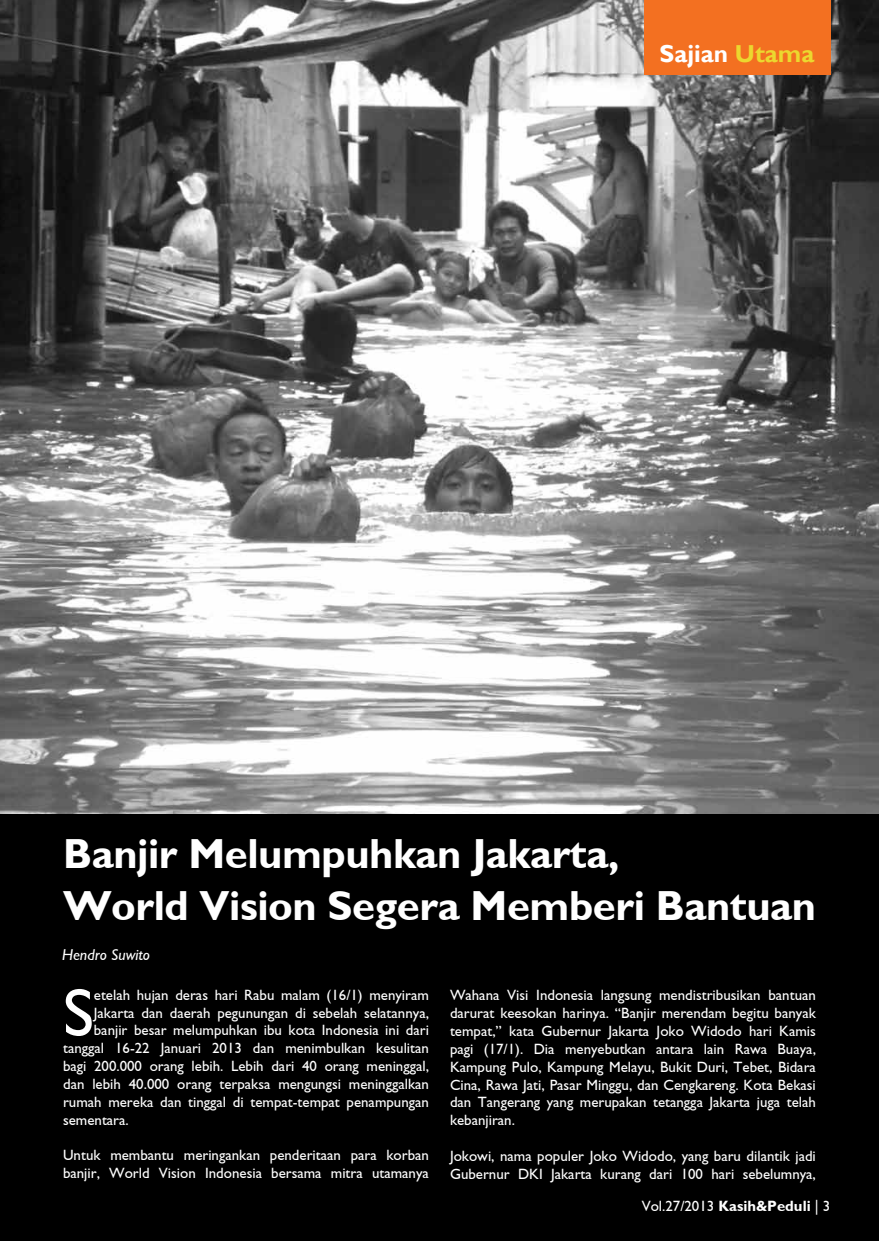
<style>
.page{position:relative;width:879px;height:1241px;background:#fff}
.page>*{position:absolute;margin:0;border:0;box-sizing:border-box;transform-origin:0 0}
.t1{font:67.2px "Gill Sans";color:#fff}
.t2{font:700 42px/52.5px "Gill Sans";letter-spacing:-.01em;color:#fff}
.t3{font:700 24.5px "Gill Sans";color:#fff}
.t4{font:italic 15.75px "Gill Sans";color:#fff}
.t5{font:14.88px/17.8px "Gill Sans";color:#fff}
.s1{color:#ebd82f}
.s2{font-weight:700}
</style>
<div class="page">
<img style="left:0;top:0;width:878px;height:814px">
<div style="left:0;top:814px;width:878px;height:426px;background:#000"></div>
<div style="left:643px;top:0;width:187px;height:74px;background:#f37021"></div>
<h3 class="t3" style="left:659px;top:39px;width:156px">Sajian <span class="s1">Utama</span></h3>
<h2 class="t2" style="left:63px;top:827px;width:754px">Banjir Melumpuhkan Jakarta,<br>World Vision Segera Memberi Bantuan</h2>
<p class="t4" style="left:62px;top:946px;width:89px">Hendro Suwito</p>
<h1 class="t1" style="left:63px;top:974px;width:32px">S</h1>
<p class="t5" style="left:94px;top:985px;width:336px">etelah hujan deras hari Rabu malam (16/1) menyiram</p>
<p class="t5" style="left:94px;top:1003px;width:336px">Jakarta dan daerah pegunungan di sebelah selatannya,</p>
<p class="t5" style="left:94px;top:1021px;width:336px">banjir besar melumpuhkan ibu kota Indonesia ini dari</p>
<p class="t5" style="left:63px;top:1039px;width:367px">tanggal 16-22 Januari 2013 dan menimbulkan kesulitan</p>
<p class="t5" style="left:63px;top:1057px;width:367px">bagi 200.000 orang lebih. Lebih dari 40 orang meninggal,</p>
<p class="t5" style="left:63px;top:1074px;width:367px">dan lebih 40.000 orang terpaksa mengungsi meninggalkan</p>
<p class="t5" style="left:63px;top:1092px;width:367px">rumah mereka dan tinggal di tempat-tempat penampungan</p>
<p class="t5" style="left:63px;top:1110px;width:67px">sementara.</p>
<p class="t5" style="left:63px;top:1146px;width:367px">Untuk membantu meringankan penderitaan para korban banjir, World Vision Indonesia bersama mitra utamanya</p>
<p class="t5" style="left:450px;top:986px;width:367px;text-align:justify">Wahana Visi Indonesia langsung mendistribusikan bantuan darurat keesokan harinya. “Banjir merendam begitu banyak tempat,” kata Gubernur Jakarta Joko Widodo hari Kamis pagi (17/1). Dia menyebutkan antara lain Rawa Buaya, Kampung Pulo, Kampung Melayu, Bukit Duri, Tebet, Bidara Cina, Rawa Jati, Pasar Minggu, dan Cengkareng. Kota Bekasi dan Tangerang yang merupakan tetangga Jakarta juga telah kebanjiran.</p>
<p class="t5" style="left:450px;top:1146px;width:367px">Jokowi, nama populer Joko Widodo, yang baru dilantik jadi<br>Gubernur DKI Jakarta kurang dari 100 hari sebelumnya,</p>
<p class="t5" style="left:641px;top:1197px;width:190px">Vol.27/2013 <span class="s2">Kasih&amp;Peduli</span> | 3</p>
</div>
